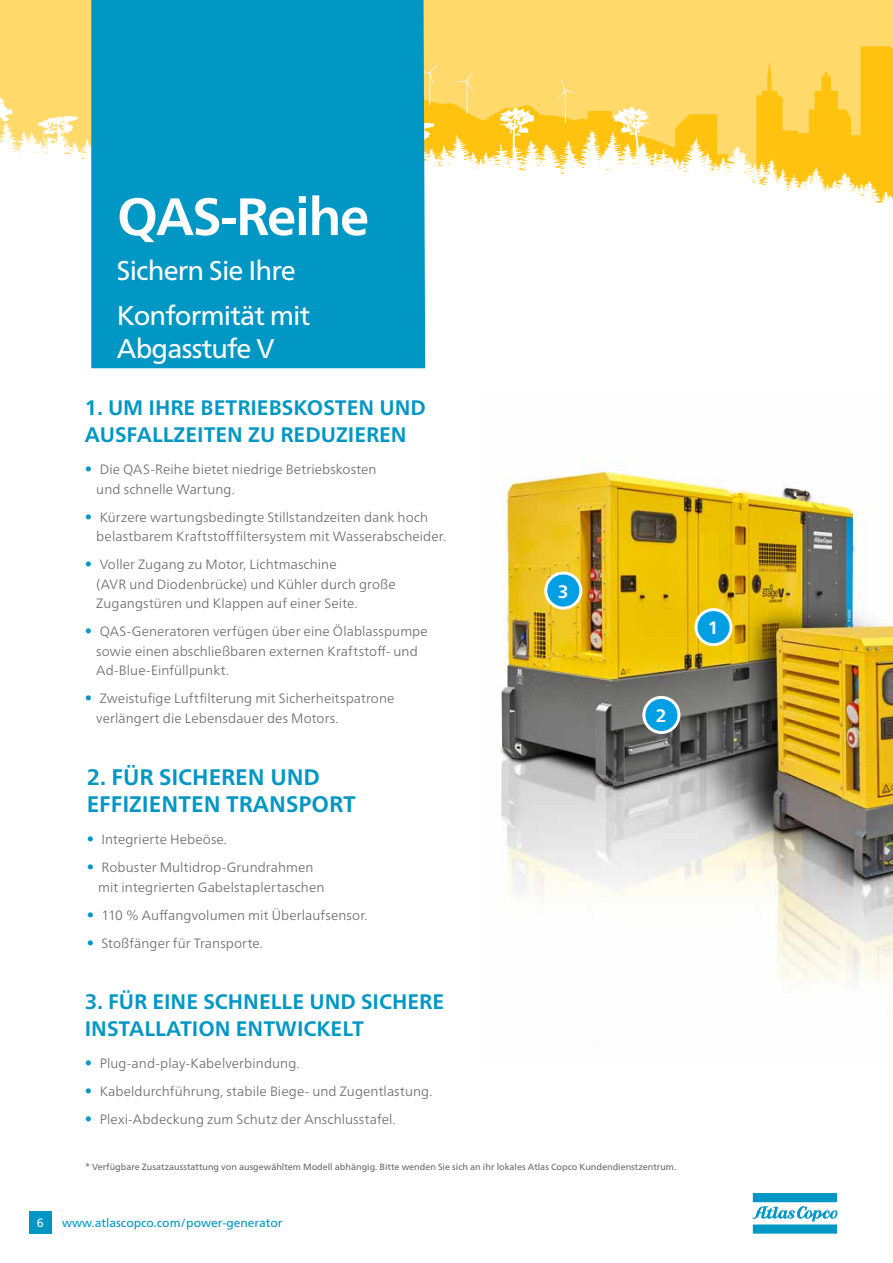
<style>
.page{position:relative;width:893px;height:1263px;background:#fff}
.page>*{position:absolute;margin:0;border:0;box-sizing:border-box;transform-origin:0 0}
.t1{font:700 52.5px "Neue Frutiger World";letter-spacing:-.03em;color:#fff}
.t2{font:27px/45px "Neue Frutiger World";letter-spacing:-.03em;color:#fff}
.t3{font:700 22.5px/27px "Neue Frutiger World";color:#0097c4}
.t4{font:700 21px/27px "Neue Frutiger World";color:#0097c4}
.t5{font:700 18px "Neue Frutiger World";color:#fff}
.t6{font:300 13.5px/19.5px "Neue Frutiger World";letter-spacing:.01em;color:#686766}
.t7{font:12px "Neue Frutiger World";color:#0097c4}
.t8{font:12px "Neue Frutiger World";color:#fff}
.t9{font:9px "Neue Frutiger World";color:#686766}
.s1{font-size:15px;color:#0097c4}
</style>
<div class="page">
<img style="left:500px;top:462px;width:393px;height:519px">
<div style="left:0;top:0;width:893px;height:197px;background:#ffd969"></div>
<svg style="left:438px;top:46px;width:455px;height:56px"></svg>
<svg style="left:542px;top:102px;width:351px;height:101px"></svg>
<svg style="left:557px;top:79px;width:20px;height:44px"></svg>
<svg style="left:455px;top:71px;width:18px;height:25px"></svg>
<svg style="left:425px;top:64px;width:13px;height:32px"></svg>
<svg style="left:0;top:96px;width:542px;height:101px"></svg>
<div style="left:91px;top:0;width:334px;height:368px;background:#0097c4"></div>
<div style="left:546px;top:573px;width:35px;height:35px;background:#009fe3;border-radius:50%"></div>
<div style="left:544px;top:571px;width:38px;height:39px;border:3px solid #fff;border-radius:50%"></div>
<div style="left:696px;top:610px;width:35px;height:35px;background:#009fe3;border-radius:50%"></div>
<div style="left:694px;top:608px;width:38px;height:38px;border:3px solid #fff;border-radius:50%"></div>
<div style="left:644px;top:697px;width:35px;height:35px;background:#009fe3;border-radius:50%"></div>
<div style="left:642px;top:696px;width:38px;height:38px;border:3px solid #fff;border-radius:50%"></div>
<div style="left:29px;top:1211px;width:22px;height:23px;background:#0097c4"></div>
<svg style="left:752px;top:1193px;width:86px;height:40px"></svg>
<h1 class="t1" style="left:117px;top:170px;width:254px">QAS-Reihe</h1>
<h2 class="t2" style="left:117px;top:249px;width:195px">Sichern Sie Ihre<br>Konformität mit</h2>
<h2 class="t2" style="left:117px;top:326px;width:159px">Abgasstufe V</h2>
<h3 class="t4" style="left:85px;top:394px;width:343px">1. UM IHRE BETRIEBSKOSTEN UND<br>AUSFALLZEITEN ZU REDUZIEREN</h3>
<p class="t6" style="left:96px;top:460px;width:282px;text-indent:-11px"><span class="s1">•</span> Die QAS-Reihe bietet niedrige Betriebskosten und schnelle Wartung.</p>
<p class="t6" style="left:96px;top:507px;width:351px;text-indent:-11px"><span class="s1">•</span> Kürzere wartungsbedingte Stillstandzeiten dank hoch belastbarem Kraftstofffiltersystem mit Wasserabscheider.</p>
<p class="t6" style="left:96px;top:555px;width:301px;text-indent:-11px"><span class="s1">•</span> Voller Zugang zu Motor, Lichtmaschine<br>(AVR und Diodenbrücke) und Kühler durch große<br>Zugangstüren und Klappen auf einer Seite.</p>
<p class="t6" style="left:96px;top:622px;width:333px;text-indent:-11px"><span class="s1">•</span> QAS-Generatoren verfügen über eine Ölablasspumpe sowie einen abschließbaren externen Kraftstoff- und<br>Ad-Blue-Einfüllpunkt.</p>
<p class="t6" style="left:96px;top:689px;width:300px;text-indent:-11px"><span class="s1">•</span> Zweistufige Luftfilterung mit Sicherheitspatrone verlängert die Lebensdauer des Motors.</p>
<h3 class="t3" style="left:87px;top:763px;width:271px">2. FÜR SICHEREN UND<br>EFFIZIENTEN TRANSPORT</h3>
<p class="t6" style="left:87px;top:830px;width:142px"><span class="s1">•</span> Integrierte Hebeöse.</p>
<p class="t6" style="left:98px;top:858px;width:228px;text-indent:-11px"><span class="s1">•</span> Robuster Multidrop-Grundrahmen mit integrierten Gabelstaplertaschen</p>
<p class="t6" style="left:87px;top:905px;width:283px"><span class="s1">•</span> 110 % Auffangvolumen mit Überlaufsensor.</p>
<p class="t6" style="left:87px;top:933px;width:178px"><span class="s1">•</span> Stoßfänger für Transporte.</p>
<h3 class="t5" style="left:558px;top:575px;width:12px">3</h3>
<h3 class="t5" style="left:656px;top:700px;width:12px">2</h3>
<h3 class="t4" style="left:85px;top:988px;width:361px">3. FÜR EINE SCHNELLE UND SICHERE<br>INSTALLATION ENTWICKELT</h3>
<p class="t6" style="left:85px;top:1054px;width:216px"><span class="s1">•</span> Plug-and-play-Kabelverbindung.</p>
<p class="t6" style="left:85px;top:1082px;width:349px"><span class="s1">•</span> Kabeldurchführung, stabile Biege- und Zugentlastung.</p>
<p class="t6" style="left:85px;top:1110px;width:312px"><span class="s1">•</span> Plexi-Abdeckung zum Schutz der Anschlusstafel.</p>
<p class="t9" style="left:85px;top:1160px;width:592px">* Verfügbare Zusatzausstattung von ausgewähltem Modell abhängig. Bitte wenden Sie sich an ihr lokales Atlas Copco Kundendienstzentrum.</p>
<p class="t8" style="left:37px;top:1214px;width:8px">6</p>
<p class="t7" style="left:62px;top:1213px;width:222px">www.atlascopco.com/power-generator</p>
<h3 class="t5" style="left:708px;top:612px;width:12px">1</h3>
</div>
